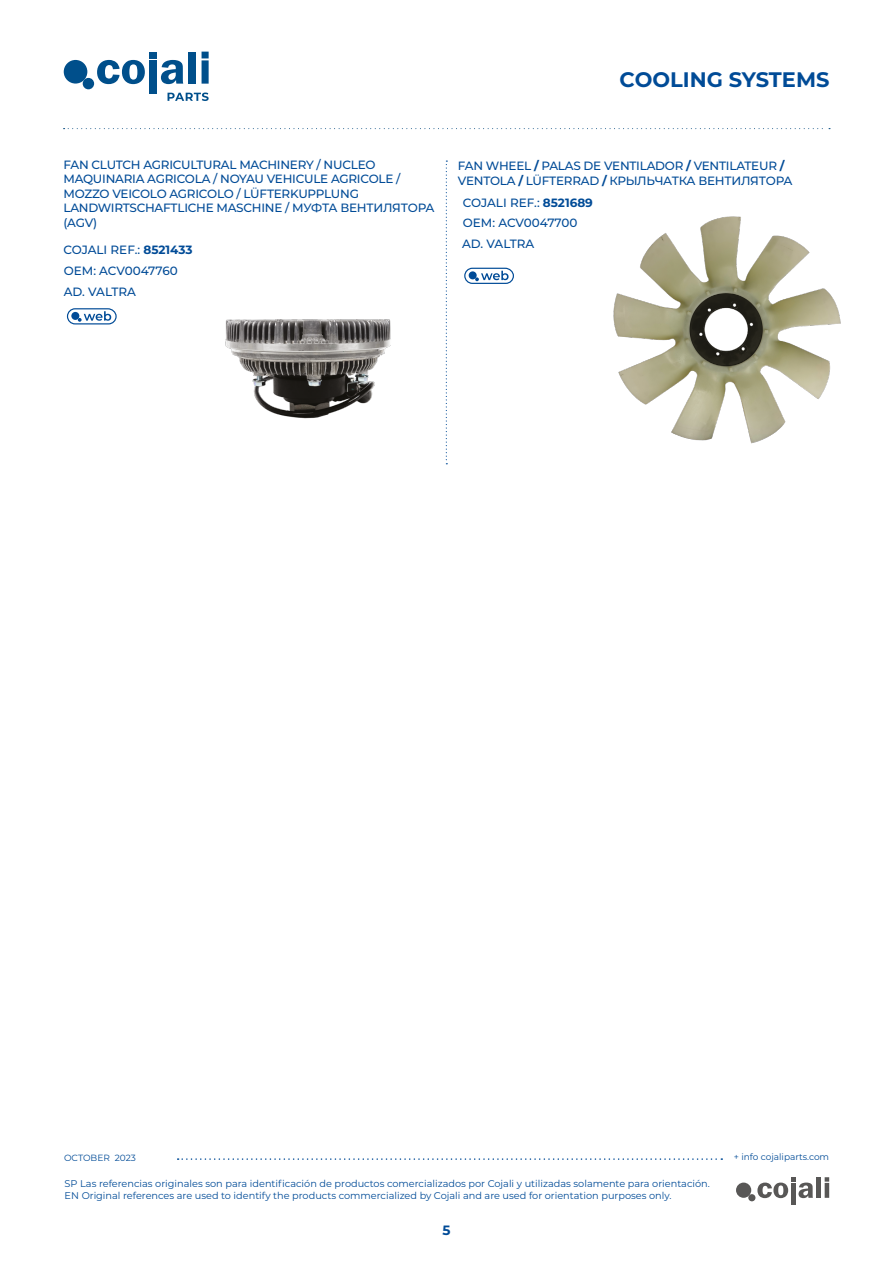
<style>
.page{position:relative;width:893px;height:1263px;background:#fff}
.page>*{position:absolute;margin:0;border:0;box-sizing:border-box;transform-origin:0 0}
.t1{font:700 21px "Montserrat";color:#004b97}
.t2{font:700 13.5px "Montserrat";color:#004b97}
.t3{font:500 12px/14.4px "Montserrat";letter-spacing:-.02em;color:#004b97}
.t4{font:500 12px/20.9px "Montserrat";color:#004b97}
.t5{font:9.75px/12px "Montserrat";color:#004b97}
.t6{font:9px "Montserrat";color:#004b97}
.s1{font-weight:700}
</style>
<div class="page">
<div style="left:816px;top:1178px;width:5px;height:20px;background:#585756"></div>
<svg style="left:825px;top:1177px;width:4px;height:21px"></svg>
<div style="left:736px;top:1182px;width:15px;height:16px;background:#585756;border-radius:50%"></div>
<div style="left:748px;top:1194px;width:7px;height:7px;background:#585756;border-radius:50%"></div>
<div style="left:791px;top:1183px;width:5px;height:21px;background:#585756"></div>
<svg style="left:757px;top:1177px;width:56px;height:21px"></svg>
<svg style="left:178px;top:1158px;width:544px;height:2px"></svg>
<svg style="left:97px;top:60px;width:48px;height:24px"></svg>
<div style="left:149px;top:52px;width:8px;height:7px;background:#004f8b"></div>
<svg style="left:161px;top:60px;width:22px;height:24px"></svg>
<div style="left:189px;top:52px;width:7px;height:32px;background:#004f8b"></div>
<svg style="left:202px;top:52px;width:7px;height:32px"></svg>
<div style="left:149px;top:61px;width:8px;height:33px;background:#004f8b"></div>
<div style="left:64px;top:60px;width:23px;height:24px;background:#004f8b;border-radius:50%"></div>
<div style="left:83px;top:78px;width:11px;height:11px;background:#004f8b;border-radius:50%"></div>
<svg style="left:168px;top:93px;width:41px;height:8px"></svg>
<svg style="left:64px;top:128px;width:766px;height:1px"></svg>
<svg style="left:446px;top:161px;width:1px;height:303px"></svg>
<svg style="left:464px;top:267px;width:50px;height:17px"></svg>
<img style="left:225px;top:319px;width:166px;height:100px">
<img style="left:613px;top:216px;width:228px;height:228px">
<svg style="left:66px;top:308px;width:51px;height:17px"></svg>
<h1 class="t1" style="left:620px;top:65px;width:211px">COOLING SYSTEMS</h1>
<p class="t3" style="left:63px;top:157px;width:373px">FAN CLUTCH AGRICULTURAL MACHINERY / NUCLEO MAQUINARIA AGRICOLA / NOYAU VEHICULE AGRICOLE / MOZZO VEICOLO AGRICOLO / LÜFTERKUPPLUNG LANDWIRTSCHAFTLICHE MASCHINE / МУФТА ВЕНТИЛЯТОРА (AGV)</p>
<p class="t3" style="left:458px;top:158px;width:336px">FAN WHEEL <span class="s1">/</span> PALAS DE VENTILADOR <span class="s1">/</span> VENTILATEUR <span class="s1">/<br></span>VENTOLA <span class="s1">/</span> LÜFTERRAD <span class="s1">/</span> КРЫЛЬЧАТКА ВЕНТИЛЯТОРА</p>
<p class="t4" style="left:63px;top:239px;width:131px;line-height:20.4px">COJALI REF.: <span class="s1">8521433<br></span>OEM: ACV0047760</p>
<p class="t4" style="left:462px;top:192px;width:132px">COJALI REF.: <span class="s1">8521689<br></span>OEM: ACV0047700<br>AD. VALTRA</p>
<p class="t4" style="left:64px;top:281px;width:74px">AD. VALTRA</p>
<p class="t6" style="left:64px;top:1152px;width:73px">OCTOBER 2023</p>
<p class="t5" style="left:65px;top:1177px;width:647px">SP Las referencias originales son para identificación de productos comercializados por Cojali y utilizadas solamente para orientación.<br>EN Original references are used to identify the products commercialized by Cojali and are used for orientation purposes only.</p>
<p class="t2" style="left:442px;top:1220px;width:10px">5</p>
<p class="t6" style="left:734px;top:1150px;width:97px">+ info cojaliparts.com</p>
</div>
